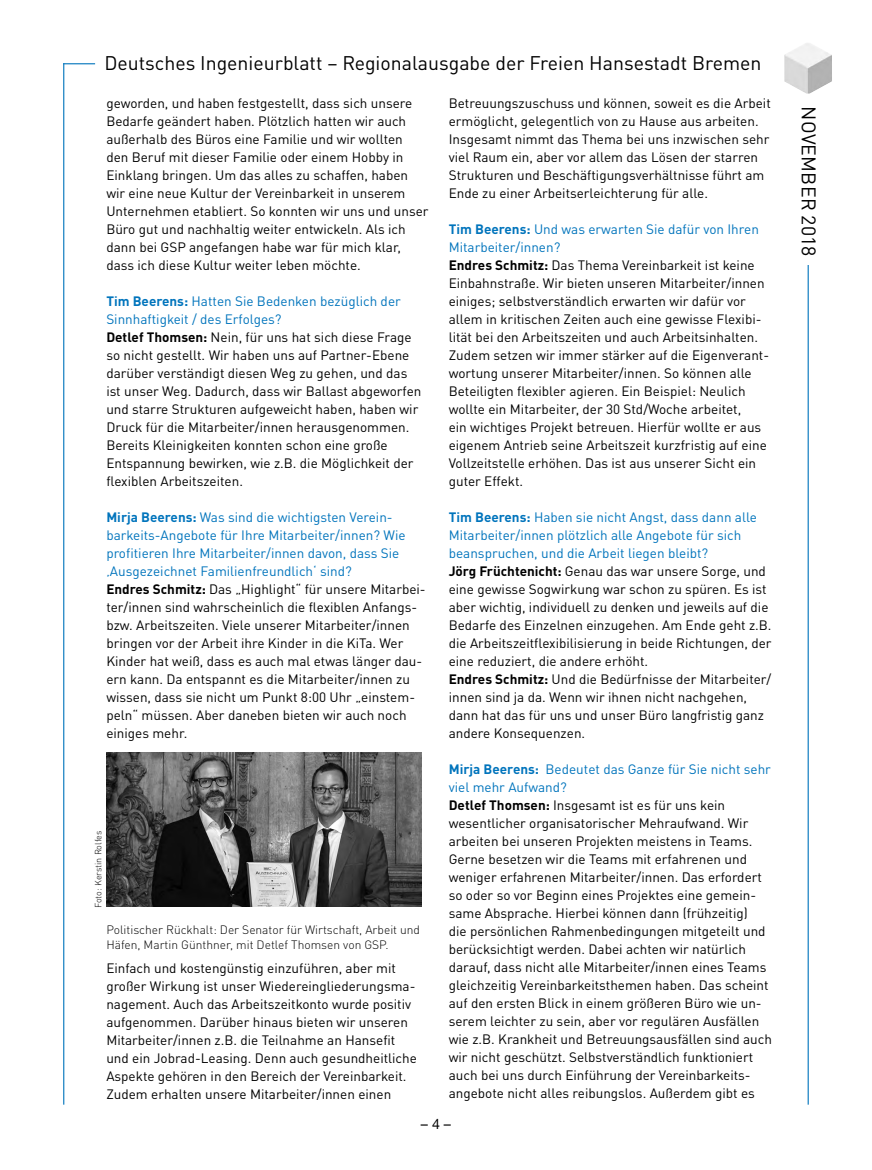
<style>
.page{position:relative;width:872px;height:1170px;background:#fff}
.page>*{position:absolute;margin:0;border:0;box-sizing:border-box;transform-origin:0 0}
.t1{font:19.5px "DINOT";color:#000}
.t2{font:14.25px "Helvetica Neue LT Std";color:#000}
.t3{font:13.5px/18px "DINOT";color:#000}
.t4{font:300 12px/15px "DINOT";color:#000}
.t5{font:300 9px "DINOT";color:#000}
.s1{font-weight:700;color:#0074bc}
.s2{color:#0074bc}
.s3{font-weight:700}
</style>
<div class="page">
<hr style="left:807px;top:222px;width:1px;height:882px;background:#0074bc">
<hr style="left:63px;top:63px;width:1px;height:1041px;background:#0074bc">
<hr style="left:63px;top:63px;width:32px;height:1px;background:#0074bc">
<div style="left:797px;top:106px;width:24px;height:158px;background:#fff"></div>
<img style="left:784px;top:43px;width:48px;height:51px">
<img style="left:106px;top:752px;width:315px;height:154px">
<h1 class="t1" style="left:104px;top:51px;width:658px">Deutsches Ingenieurblatt – Regionalausgabe der Freien Hansestadt Bremen</h1>
<p class="t3" style="left:106px;top:94px;width:324px">geworden, und haben festgestellt, dass sich unsere Bedarfe geändert haben. Plötzlich hatten wir auch außerhalb des Büros eine Familie und wir wollten<br>den Beruf mit dieser Familie oder einem Hobby in Einklang bringen. Um das alles zu schaffen, haben wir eine neue Kultur der Vereinbarkeit in unserem Unternehmen etabliert. So konnten wir uns und unser Büro gut und nachhaltig weiter entwickeln. Als ich dann bei GSP angefangen habe war für mich klar, dass ich diese Kultur weiter leben möchte.</p>
<p class="t3" style="left:106px;top:292px;width:316px"><span class="s1">Tim Beerens:</span> <span class="s2">Hatten Sie Bedenken bezüglich der Sinnhaftigkeit / des Erfolges?<br></span><span class="s3">Detlef Thomsen:</span> Nein, für uns hat sich diese Frage so nicht gestellt. Wir haben uns auf Partner-Ebene darüber verständigt diesen Weg zu gehen, und das ist unser Weg. Dadurch, dass wir Ballast abgeworfen und starre Strukturen aufgeweicht haben, haben wir Druck für die Mitarbeiter/innen herausgenommen.<br>Bereits Kleinigkeiten konnten schon eine große Entspannung bewirken, wie z.B. die Möglichkeit der flexiblen Arbeitszeiten.</p>
<p class="t3" style="left:106px;top:508px;width:321px"><span class="s1">Mirja Beerens:</span> <span class="s2">Was sind die wichtigsten Verein&shy;barkeits-Angebote für Ihre Mitarbeiter/innen? Wie profitieren Ihre Mitarbeiter/innen davon, dass Sie ‚Ausgezeichnet Familienfreundlich‘ sind?<br></span><span class="s3">Endres Schmitz:</span> Das „Highlight“ für unsere Mitarbei&shy;ter/innen sind wahrscheinlich die flexiblen Anfangs&shy;bzw. Arbeitszeiten. Viele unserer Mitarbeiter/innen bringen vor der Arbeit ihre Kinder in die KiTa. Wer Kinder hat weiß, dass es auch mal etwas länger dau&shy;ern kann. Da entspannt es die Mitarbeiter/innen zu wissen, dass sie nicht um Punkt 8:00 Uhr „einstem&shy;peln“ müssen. Aber daneben bieten wir auch noch einiges mehr.</p>
<p class="t5" style="left:93px;top:908px;width:79px;rotate:-90deg">Foto: Kerstin Rolfes</p>
<p class="t4" style="left:106px;top:921px;width:315px">Politischer Rückhalt: Der Senator für Wirtschaft, Arbeit und<br>Häfen, Martin Günthner, mit Detlef Thomsen von GSP.</p>
<p class="t3" style="left:106px;top:958px;width:312px">Einfach und kostengünstig einzuführen, aber mit großer Wirkung ist unser Wiedereingliederungsma&shy;nagement. Auch das Arbeitszeitkonto wurde positiv aufgenommen. Darüber hinaus bieten wir unseren Mitarbeiter/innen z.B. die Teilnahme an Hansefit und ein Jobrad-Leasing. Denn auch gesundheitliche Aspekte gehören in den Bereich der Vereinbarkeit.<br>Zudem erhalten unsere Mitarbeiter/innen einen</p>
<p class="t3" style="left:449px;top:94px;width:323px">Betreuungszuschuss und können, soweit es die Arbeit ermöglicht, gelegentlich von zu Hause aus arbeiten.<br>Insgesamt nimmt das Thema bei uns inzwischen sehr viel Raum ein, aber vor allem das Lösen der starren Strukturen und Beschäftigungsverhältnisse führt am Ende zu einer Arbeitserleichterung für alle.</p>
<p class="t3" style="left:449px;top:220px;width:322px"><span class="s1">Tim Beerens:</span> <span class="s2">Und was erwarten Sie dafür von Ihren Mitarbeiter/innen?<br></span><span class="s3">Endres Schmitz:</span> Das Thema Vereinbarkeit ist keine Einbahnstraße. Wir bieten unseren Mitarbeiter/innen einiges; selbstverständlich erwarten wir dafür vor allem in kritischen Zeiten auch eine gewisse Flexibi&shy;lität bei den Arbeitszeiten und auch Arbeitsinhalten.<br>Zudem setzen wir immer stärker auf die Eigenverant&shy;wortung unserer Mitarbeiter/innen. So können alle Beteiligten flexibler agieren. Ein Beispiel: Neulich wollte ein Mitarbeiter, der 30 Std/Woche arbeitet,<br>ein wichtiges Projekt betreuen. Hierfür wollte er aus eigenem Antrieb seine Arbeitszeit kurzfristig auf eine Vollzeitstelle erhöhen. Das ist aus unserer Sicht ein guter Effekt.</p>
<p class="t3" style="left:449px;top:508px;width:324px"><span class="s1">Tim Beerens:</span> <span class="s2">Haben sie nicht Angst, dass dann alle Mitarbeiter/innen plötzlich alle Angebote für sich beanspruchen, und die Arbeit liegen bleibt?<br></span><span class="s3">Jörg Früchtenicht:</span> Genau das war unsere Sorge, und eine gewisse Sogwirkung war schon zu spüren. Es ist aber wichtig, individuell zu denken und jeweils auf die Bedarfe des Einzelnen einzugehen. Am Ende geht z.B. die Arbeitszeitflexibilisierung in beide Richtungen, der eine reduziert, die andere erhöht.<br><span class="s3">Endres Schmitz:</span> Und die Bedürfnisse der Mitarbeiter/ innen sind ja da. Wenn wir ihnen nicht nachgehen, dann hat das für uns und unser Büro langfristig ganz andere Konsequenzen.</p>
<p class="t3" style="left:449px;top:760px;width:325px"><span class="s1">Mirja Beerens:</span> <span class="s2">Bedeutet das Ganze für Sie nicht sehr viel mehr Aufwand?<br></span><span class="s3">Detlef Thomsen:</span> Insgesamt ist es für uns kein wesentlicher organisatorischer Mehraufwand. Wir arbeiten bei unseren Projekten meistens in Teams.<br>Gerne besetzen wir die Teams mit erfahrenen und weniger erfahrenen Mitarbeiter/innen. Das erfordert so oder so vor Beginn eines Projektes eine gemein&shy;same Absprache. Hierbei können dann (frühzeitig)<br>die persönlichen Rahmenbedingungen mitgeteilt und berücksichtigt werden. Dabei achten wir natürlich darauf, dass nicht alle Mitarbeiter/innen eines Teams gleichzeitig Vereinbarkeitsthemen haben. Das scheint auf den ersten Blick in einem größeren Büro wie un&shy;serem leichter zu sein, aber vor regulären Ausfällen wie z.B. Krankheit und Betreuungsausfällen sind auch wir nicht geschützt. Selbstverständlich funktioniert auch bei uns durch Einführung der Vereinbarkeits&shy;angebote nicht alles reibungslos. Außerdem gibt es</p>
<p class="t2" style="left:421px;top:1115px;width:32px">– 4 –</p>
<h1 class="t1" style="left:821px;top:106px;width:151px;rotate:90deg">NOVEMBER 2018</h1>
</div>
